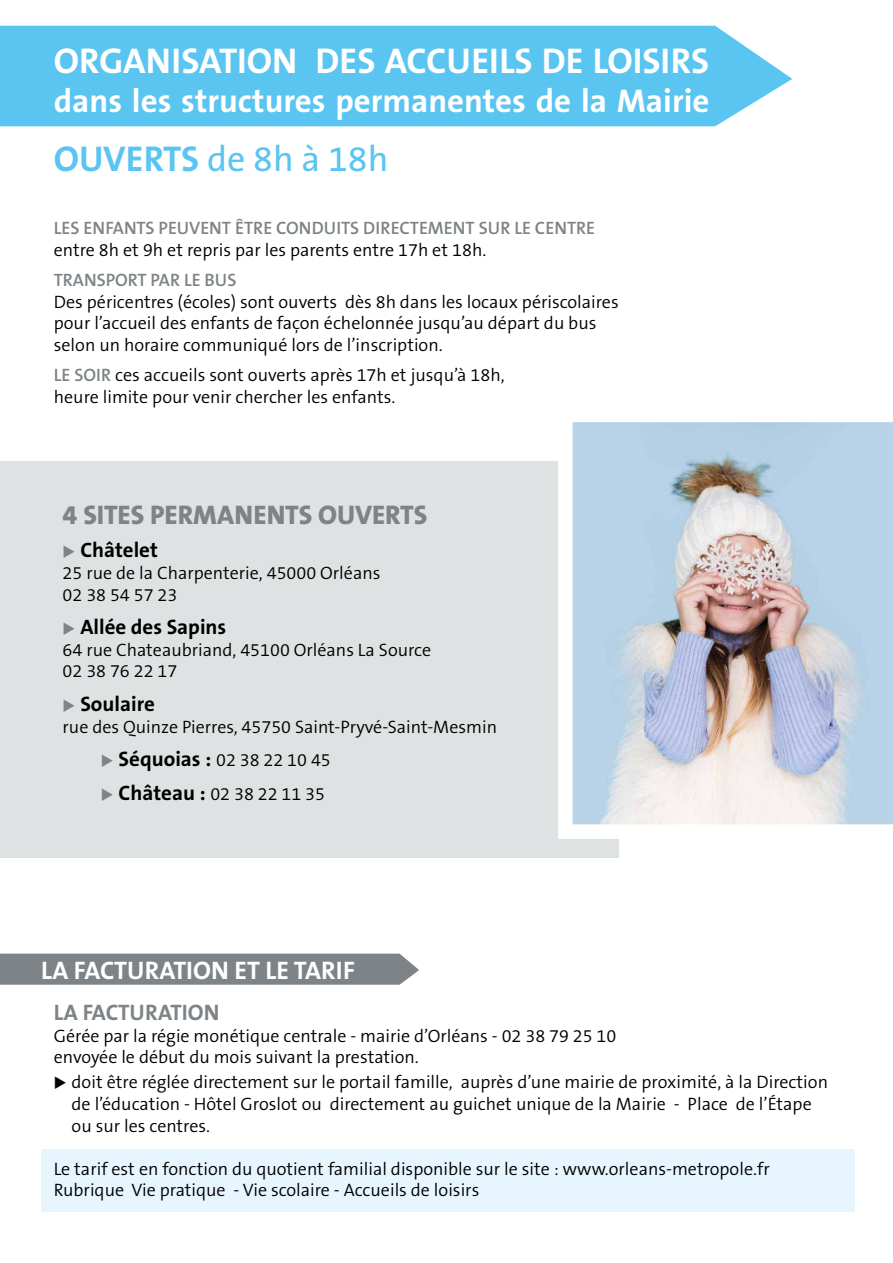
<style>
.page{position:relative;width:893px;height:1263px;background:#fff}
.page>*{position:absolute;margin:0;border:0;box-sizing:border-box;transform-origin:0 0}
.t1{font:700 36px "The Sans B7";color:#fff}
.t2{font:36px "The Sans B5 Plain";color:#5bc5f2}
.t3{font:700 33px "The Sans B7";color:#fff}
.t4{font:800 27px "The Sans B8";color:#7d8386}
.t5{font:700 25.5px "The Sans B7";color:#fff}
.t6{font:700 22.5px "The Sans B7";letter-spacing:-.005em;color:#7d8386}
.t7{font:700 21px "The Sans B7";color:#000}
.t8{font:300 18px/21.6px "The Sans B4";color:#000}
.t9{font:600 18px "The Sans B6";color:#7d8386}
.s1{font-family:"The Sans B7";font-weight:700}
.s2{font-family:"The Sans B6";font-weight:600;color:#7d8386}
.s3{color:#7d8386}
.s4{font-family:"The Sans B7";font-weight:700;font-size:21px}
</style>
<div class="page">
<div style="left:41px;top:1149px;width:814px;height:63px;background:#e6f5fe"></div>
<div style="left:0;top:461px;width:619px;height:396px;background:#dfe2e3"></div>
<div style="left:0;top:26px;width:792px;height:100px;background:#5bc5f2"></div>
<img style="left:558px;top:422px;width:335px;height:417px">
<div style="left:0;top:954px;width:419px;height:31px;background:#7d8386"></div>
<h1 class="t1" style="left:54px;top:41px;width:657px">ORGANISATION DES ACCUEILS DE LOISIRS</h1>
<h2 class="t3" style="left:54px;top:84px;width:657px">dans les structures permanentes de la Mairie</h2>
<h1 class="t2" style="left:54px;top:140px;width:336px"><span class="s1">OUVERTS</span> de 8h à 18h</h1>
<p class="t9" style="left:54px;top:219px;width:543px">LES ENFANTS PEUVENT ÊTRE CONDUITS DIRECTEMENT SUR LE CENTRE</p>
<p class="t8" style="left:54px;top:240px;width:434px">entre 8h et 9h et repris par les parents entre 17h et 18h.</p>
<p class="t9" style="left:54px;top:271px;width:184px">TRANSPORT PAR LE BUS</p>
<p class="t8" style="left:54px;top:292px;width:566px">Des péricentres (écoles) sont ouverts dès 8h dans les locaux périscolaires pour l’accueil des enfants de façon échelonnée jusqu’au départ du bus selon un horaire communiqué lors de l’inscription.</p>
<p class="t8" style="left:54px;top:365px;width:452px"><span class="s2">LE SOIR</span> ces accueils sont ouverts après 17h et jusqu’à 18h, heure limite pour venir chercher les enfants.</p>
<h3 class="t4" style="left:63px;top:500px;width:366px">4 SITES PERMANENTS OUVERTS</h3>
<p class="t7" style="left:63px;top:539px;width:97px"><span class="s3">◆</span> Châtelet</p>
<p class="t8" style="left:63px;top:563px;width:319px">25 rue de la Charpenterie, 45000 Orléans<br>02 38 54 57 23</p>
<p class="t7" style="left:63px;top:616px;width:165px"><span class="s3">◆</span> Allée des Sapins</p>
<p class="t8" style="left:63px;top:640px;width:370px">64 rue Chateaubriand, 45100 Orléans La Source<br>02 38 76 22 17</p>
<p class="t7" style="left:63px;top:693px;width:94px"><span class="s3">◆</span> Soulaire</p>
<p class="t8" style="left:63px;top:717px;width:436px">rue des Quinze Pierres, 45750 Saint-Pryvé-Saint-Mesmin</p>
<p class="t8" style="left:101px;top:750px;width:231px"><span class="s3">◆</span> <span class="s4">Séquoias :</span> 02 38 22 10 45</p>
<p class="t8" style="left:101px;top:784px;width:226px"><span class="s3">◆</span> <span class="s4">Château :</span> 02 38 22 11 35</p>
<h3 class="t5" style="left:41px;top:957px;width:315px">LA FACTURATION ET LE TARIF</h3>
<p class="t6" style="left:54px;top:1000px;width:167px">LA FACTURATION</p>
<p class="t8" style="left:54px;top:1025px;width:564px">Gérée par la régie monétique centrale - mairie d’Orléans - 02 38 79 25 10 envoyée le début du mois suivant la prestation.</p>
<p class="t8" style="left:72px;top:1072px;width:758px;text-indent:-18px">◆ doit être réglée directement sur le portail famille, auprès d’une mairie de proximité, à la Direction de l’éducation - Hôtel Groslot ou directement au guichet unique de la Mairie - Place de l’Étape ou sur les centres.</p>
<p class="t8" style="left:54px;top:1159px;width:717px">Le tarif est en fonction du quotient familial disponible sur le site : www.orleans-metropole.fr<br>Rubrique Vie pratique - Vie scolaire - Accueils de loisirs</p>
</div>
